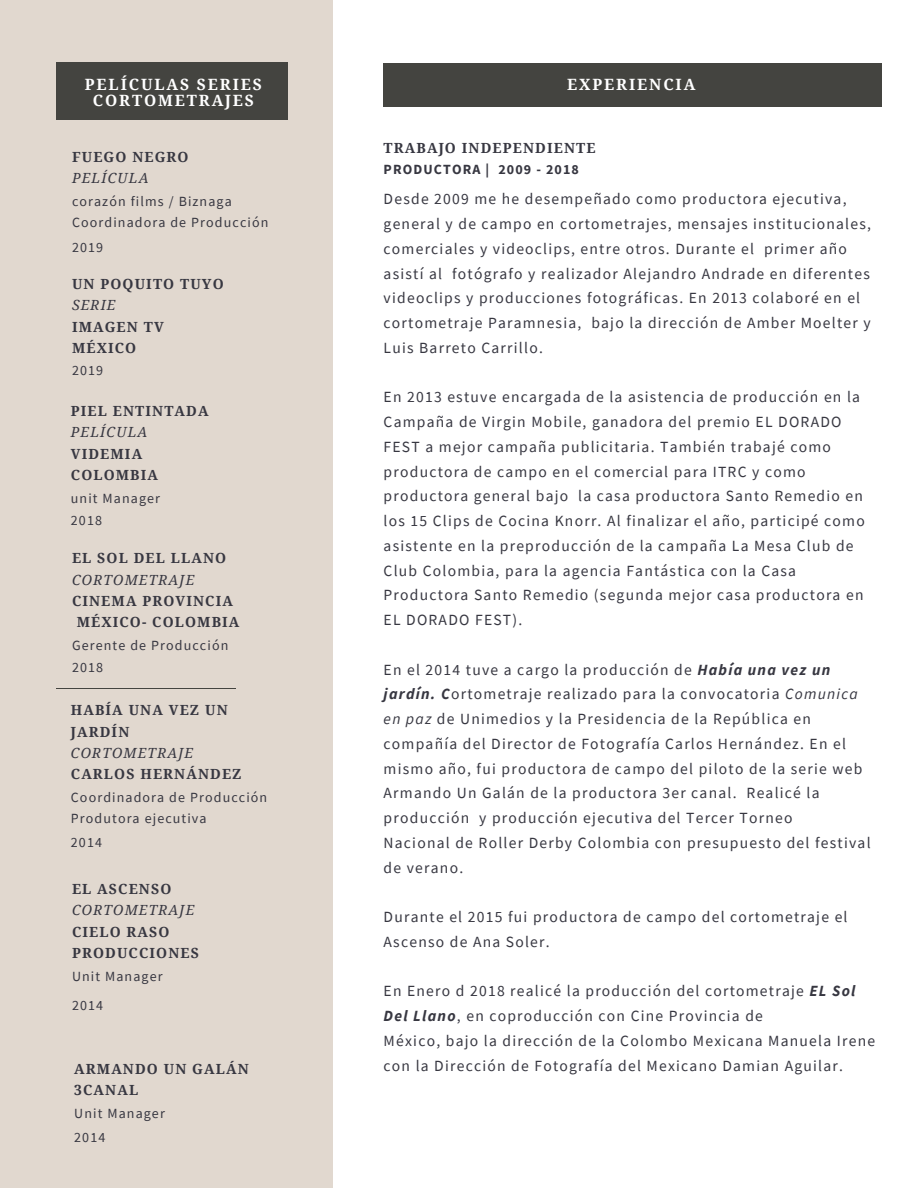
<style>
.page{position:relative;width:918px;height:1188px;background:#fff}
.page>*{position:absolute;margin:0;border:0;box-sizing:border-box;transform-origin:0 0}
.t1{font:15.6px/24.8px "Source Sans Pro";letter-spacing:.08em;color:#373741}
.t2{font:700 15.6px "Droid Serif";letter-spacing:.12em;color:#fff}
.t3{font:700 13.95px/21.3px "Droid Serif";letter-spacing:.08em;color:#373741}
.t4{font:13.95px/21.3px "Source Sans Pro";letter-spacing:.08em;color:#373741}
.t5{font:italic 13.95px "Droid Serif";letter-spacing:.08em;color:#373741}
.t6{font:700 13.95px "Source Sans Pro";letter-spacing:.08em;color:#373741}
.s1{font-weight:700;font-style:italic}
.s2{font-style:italic}
</style>
<div class="page">
<div style="left:0;top:0;width:333px;height:1188px;background:#e1d8cf"></div>
<div style="left:384px;top:63px;width:498px;height:44px;background:#444440"></div>
<div style="left:56px;top:62px;width:232px;height:57px;background:#444440"></div>
<hr style="left:60px;top:1047px;width:179px;height:1px;background:#444440">
<hr style="left:56px;top:689px;width:180px;height:1px;background:#444440">
<hr style="left:0;top:811px;width:128px;height:1px;background:#444440">
<p class="t2" style="left:85px;top:76px;width:179px">PELÍCULAS SERIES</p>
<p class="t2" style="left:567px;top:76px;width:130px">EXPERIENCIA</p>
<p class="t2" style="left:93px;top:92px;width:163px">CORTOMETRAJES</p>
<p class="t3" style="left:72px;top:146px;width:118px">FUEGO NEGRO</p>
<p class="t5" style="left:72px;top:170px;width:78px">PELÍCULA</p>
<p class="t4" style="left:72px;top:190px;width:198px">corazón films / Biznaga<br>Coordinadora de Producción</p>
<p class="t4" style="left:72px;top:236px;width:33px">2019</p>
<p class="t3" style="left:72px;top:273px;width:153px">UN POQUITO TUYO</p>
<p class="t5" style="left:72px;top:297px;width:45px">SERIE</p>
<p class="t3" style="left:72px;top:316px;width:93px">IMAGEN TV<br>MÉXICO</p>
<p class="t4" style="left:72px;top:360px;width:33px">2019</p>
<p class="t3" style="left:71px;top:400px;width:139px">PIEL ENTINTADA</p>
<p class="t5" style="left:71px;top:424px;width:78px">PELÍCULA</p>
<p class="t3" style="left:71px;top:443px;width:89px">VIDEMIA<br>COLOMBIA</p>
<p class="t4" style="left:71px;top:486px;width:91px;line-height:22.5px">unit Manager<br>2018</p>
<p class="t3" style="left:72px;top:548px;width:156px">EL SOL DEL LLANO</p>
<p class="t5" style="left:72px;top:572px;width:124px">CORTOMETRAJE</p>
<p class="t3" style="left:72px;top:591px;width:169px;text-align:center">CINEMA PROVINCIA<br>MÉXICO- COLOMBIA</p>
<p class="t4" style="left:72px;top:634px;width:158px;line-height:22.5px">Gerente de Producción<br>2018</p>
<p class="t3" style="left:71px;top:700px;width:158px">HABÍA UNA VEZ UN<br>JARDÍN</p>
<p class="t5" style="left:71px;top:745px;width:124px">CORTOMETRAJE</p>
<p class="t3" style="left:71px;top:764px;width:172px">CARLOS HERNÁNDEZ</p>
<p class="t4" style="left:71px;top:786px;width:198px">Coordinadora de Producción<br>Produtora ejecutiva</p>
<p class="t4" style="left:71px;top:831px;width:33px">2014</p>
<p class="t3" style="left:72px;top:879px;width:101px">EL ASCENSO</p>
<p class="t5" style="left:72px;top:903px;width:124px">CORTOMETRAJE</p>
<p class="t3" style="left:72px;top:921px;width:128px">CIELO RASO<br>PRODUCCIONES</p>
<p class="t4" style="left:72px;top:961px;width:92px;line-height:29.2px">Unit Manager<br>2014</p>
<p class="t3" style="left:74px;top:1059px;width:176px">ARMANDO UN GALÁN<br>3CANAL</p>
<p class="t4" style="left:74px;top:1101px;width:92px;line-height:23.7px">Unit Manager<br>2014</p>
<p class="t3" style="left:384px;top:137px;width:213px">TRABAJO INDEPENDIENTE</p>
<p class="t6" style="left:384px;top:160px;width:197px">PRODUCTORA | 2009 - 2018</p>
<p class="t1" style="left:384px;top:186px;width:489px">Desde 2009 me he desempeñado como productora ejecutiva, general y de campo en cortometrajes, mensajes institucionales, comerciales y videoclips, entre otros. Durante el primer año asistí al fotógrafo y realizador Alejandro Andrade en diferentes videoclips y producciones fotográficas. En 2013 colaboré en el cortometraje Paramnesia, bajo la dirección de Amber Moelter y Luis Barreto Carrillo.</p>
<p class="t1" style="left:384px;top:384px;width:483px">En 2013 estuve encargada de la asistencia de producción en la Campaña de Virgin Mobile, ganadora del premio EL DORADO FEST a mejor campaña publicitaria. También trabajé como productora de campo en el comercial para ITRC y como productora general bajo la casa productora Santo Remedio en los 15 Clips de Cocina Knorr. Al finalizar el año, participé como asistente en la preproducción de la campaña La Mesa Club de Club Colombia, para la agencia Fantástica con la Casa Productora Santo Remedio (segunda mejor casa productora en EL DORADO FEST).</p>
<p class="t1" style="left:384px;top:657px;width:489px">En el 2014 tuve a cargo la producción de <span class="s1">Había una vez un jardín. C</span>ortometraje realizado para la convocatoria <span class="s2">Comunica en paz</span> de Unimedios y la Presidencia de la República en compañía del Director de Fotografía Carlos Hernández. En el mismo año, fui productora de campo del piloto de la serie web Armando Un Galán de la productora 3er canal. Realicé la producción y producción ejecutiva del Tercer Torneo<br>Nacional de Roller Derby Colombia con presupuesto del festival de verano.</p>
<p class="t1" style="left:384px;top:904px;width:465px">Durante el 2015 fui productora de campo del cortometraje el<br>Ascenso de Ana Soler.</p>
<p class="t1" style="left:384px;top:978px;width:493px">En Enero d 2018 realicé la producción del cortometraje <span class="s1">EL Sol Del Llano</span>, en coproducción con Cine Provincia de<br>México, bajo la dirección de la Colombo Mexicana Manuela Irene con la Dirección de Fotografía del Mexicano Damian Aguilar.</p>
</div>
